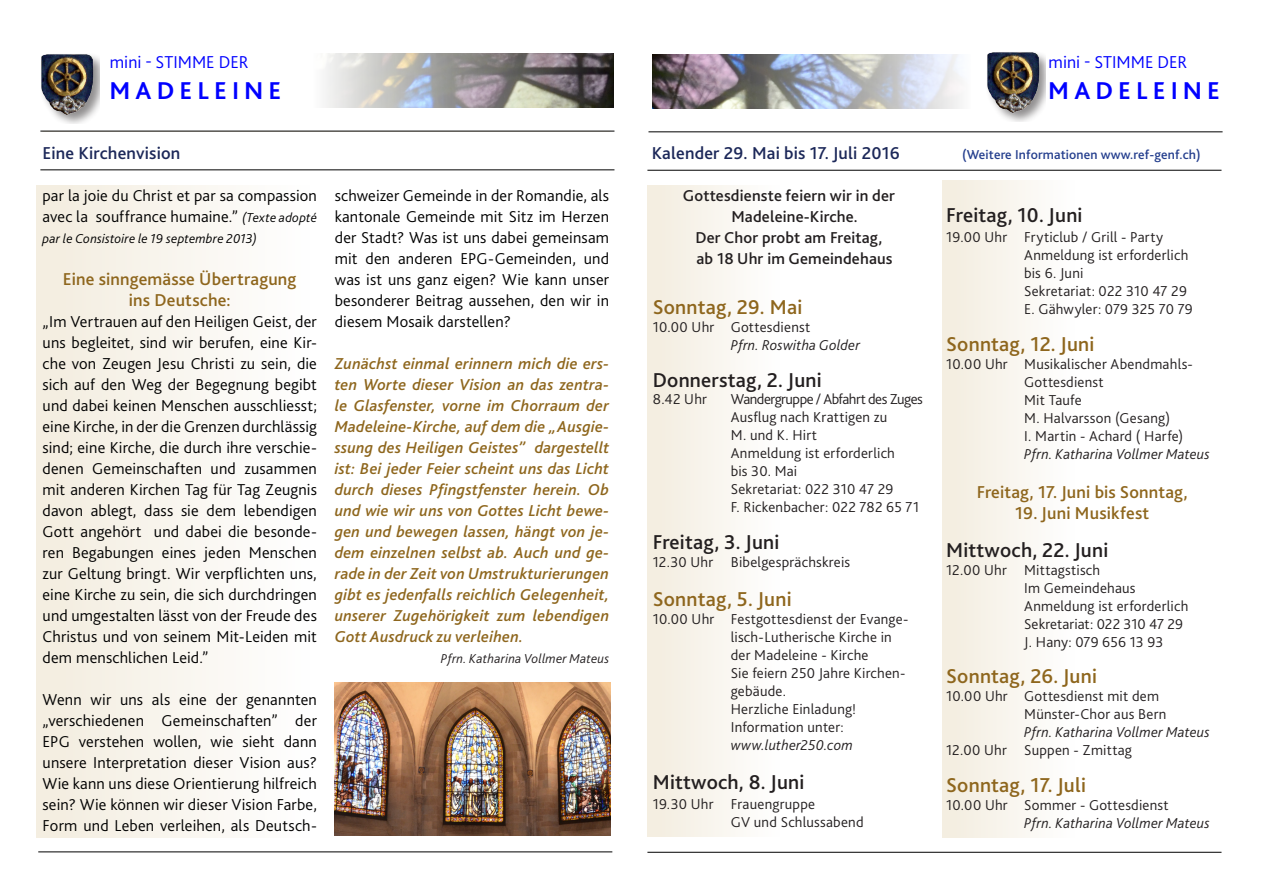
<style>
.page{position:relative;width:1263px;height:893px;background:#fff}
.page>*{position:absolute;margin:0;border:0;box-sizing:border-box;transform-origin:0 0}
.t1{font:700 25.5px "Bliss 2";letter-spacing:.2em;color:#00f}
.Wochentage_Datum{font:500 21px "Bliss 2";letter-spacing:.01em;color:#231f20}
.Wochentage_Datum-2{font:500 21px "Bliss 2";letter-spacing:.01em;color:#8e661d}
.Fliesstext{font:500 18px "Bliss 2";letter-spacing:.01em;color:#8e661d}
.t2{font:500 18px "Bliss 2";letter-spacing:.01em;color:#1c2859}
.t3{font:300 18px "Bliss 2";color:#00f}
.Fliesstext-2{font:300 16.5px/21px "Bliss 2";letter-spacing:.01em;color:#000;text-align:justify}
.Fliesstext-3{font:italic 500 16.5px/21px "Bliss 2";letter-spacing:.01em;color:#8e661d;text-align:justify}
.Information{font:500 16.5px "Bliss 2";letter-spacing:.01em;color:#231f20}
.Wochentage_Datum-3{font:300 15px/18px "Bliss 2";letter-spacing:.015em;color:#231f20}
.t4{font:italic 300 15px "Bliss 2";letter-spacing:.015em;color:#231f20}
.Wochentage_Datum-4{font:300 15px "Bliss 2";letter-spacing:-.035em;color:#231f20}
.t5{font:500 13.5px "Bliss 2";letter-spacing:.01em;color:#253f8e}
.Fliesstext-4{font:italic 300 13.5px "Bliss 2";letter-spacing:.015em;color:#000}
.t6{font:italic 300 13.5px "Bliss 2";letter-spacing:.02em;color:#231f20}
.s1{font-style:italic;font-size:13.5px}
</style>
<div class="page">
<div style="left:36px;top:186px;width:577px;height:652px;background:linear-gradient(to right,#f6f1e7,#fff)"></div>
<div style="left:942px;top:181px;width:278px;height:657px;background:linear-gradient(to right,#f6f1e7,#fff)"></div>
<div style="left:647px;top:185px;width:278px;height:651px;background:linear-gradient(to right,#f6f1e7,#fff)"></div>
<img style="left:41px;top:54px;width:59px;height:69px">
<img style="left:987px;top:52px;width:58px;height:69px">
<img style="left:325px;top:54px;width:288px;height:54px">
<img style="left:653px;top:54px;width:307px;height:54px">
<hr style="left:40px;top:170px;width:574px;height:1px;background:#000">
<hr style="left:38px;top:852px;width:574px;height:1px;background:#000">
<hr style="left:647px;top:852px;width:574px;height:1px;background:#000">
<hr style="left:647px;top:170px;width:574px;height:1px;background:#000">
<hr style="left:40px;top:131px;width:574px;height:1px;background:#000">
<hr style="left:648px;top:132px;width:574px;height:1px;background:#000">
<img style="left:335px;top:682px;width:275px;height:154px">
<p class="t3" style="left:110px;top:51px;width:140px">mini - STIMME DER</p>
<p class="t1" style="left:110px;top:74px;width:173px">MADELEINE</p>
<p class="t3" style="left:1048px;top:51px;width:140px">mini - STIMME DER</p>
<p class="t1" style="left:1048px;top:74px;width:173px">MADELEINE</p>
<p class="t2" style="left:43px;top:142px;width:139px">Eine Kirchenvision</p>
<p class="t2" style="left:652px;top:142px;width:250px">Kalender 29. Mai bis 17. Juli 2016</p>
<p class="t5" style="left:962px;top:146px;width:240px">(Weitere Informationen www.ref-genf.ch)</p>
<p class="Fliesstext-2" style="left:43px;top:185px;width:276px">par la joie du Christ et par sa compassion avec la souffrance humaine.” <span class="s1">(Texte adopté</span></p>
<p class="Fliesstext-4" style="left:43px;top:230px;width:216px">par le Consistoire le 19 septembre 2013)</p>
<p class="Fliesstext" style="left:63px;top:268px;width:235px">Eine sinngemässe Übertragung</p>
<p class="Fliesstext" style="left:129px;top:289px;width:103px">ins Deutsche:</p>
<p class="Fliesstext-2" style="left:43px;top:311px;width:276px">„Im Vertrauen auf den Heiligen Geist, der uns begleitet, sind wir berufen, eine Kir&shy;che von Zeugen Jesu Christi zu sein, die sich auf den Weg der Begegnung begibt und dabei keinen Menschen ausschliesst; eine Kirche, in der die Grenzen durchlässig sind; eine Kirche, die durch ihre verschie&shy;denen Gemeinschaften und zusammen mit anderen Kirchen Tag für Tag Zeugnis davon ablegt, dass sie dem lebendigen Gott angehört und dabei die besonde&shy;ren Begabungen eines jeden Menschen zur Geltung bringt. Wir verpflichten uns, eine Kirche zu sein, die sich durchdringen und umgestalten lässt von der Freude des Christus und von seinem Mit-Leiden mit dem menschlichen Leid.”</p>
<p class="Fliesstext-2" style="left:43px;top:689px;width:276px">Wenn wir uns als eine der genannten „verschiedenen Gemeinschaften” der EPG verstehen wollen, wie sieht dann unsere Interpretation dieser Vision aus?<br>Wie kann uns diese Orientierung hilfreich sein? Wie können wir dieser Vision Farbe, Form und Leben verleihen, als Deutsch-</p>
<p class="Fliesstext-2" style="left:335px;top:185px;width:276px">schweizer Gemeinde in der Romandie, als kantonale Gemeinde mit Sitz im Herzen der Stadt? Was ist uns dabei gemeinsam mit den anderen EPG-Gemeinden, und was ist uns ganz eigen? Wie kann unser besonderer Beitrag aussehen, den wir in diesem Mosaik darstellen?</p>
<p class="Fliesstext-3" style="left:335px;top:353px;width:276px">Zunächst einmal erinnern mich die ers&shy;ten Worte dieser Vision an das zentra&shy;le Glasfenster, vorne im Chorraum der Madeleine-Kirche, auf dem die „Ausgie&shy;ssung des Heiligen Geistes” dargestellt ist: Bei jeder Feier scheint uns das Licht durch dieses Pfingstfenster herein. Ob und wie wir uns von Gottes Licht bewe&shy;gen und bewegen lassen, hängt von je&shy;dem einzelnen selbst ab. Auch und ge&shy;rade in der Zeit von Umstrukturierungen gibt es jedenfalls reichlich Gelegenheit, unserer Zugehörigkeit zum lebendigen Gott Ausdruck zu verleihen.</p>
<p class="t6" style="left:441px;top:650px;width:170px">Pfrn. Katharina Vollmer Mateus</p>
<p class="Information" style="left:683px;top:185px;width:214px">Gottesdienste feiern wir in der</p>
<p class="Information" style="left:731px;top:206px;width:128px">Madeleine-Kirche.</p>
<p class="Information" style="left:695px;top:227px;width:188px">Der Chor probt am Freitag,</p>
<p class="Information" style="left:696px;top:248px;width:198px">ab 18 Uhr im Gemeindehaus</p>
<p class="Wochentage_Datum-2" style="left:653px;top:293px;width:151px">Sonntag, 29. Mai</p>
<p class="Wochentage_Datum-3" style="left:653px;top:317px;width:159px">10.00 Uhr Gottesdienst</p>
<p class="t4" style="left:731px;top:335px;width:131px">Pfrn. Roswitha Golder</p>
<p class="Wochentage_Datum" style="left:653px;top:367px;width:170px">Donnerstag, 2. Juni</p>
<p class="Wochentage_Datum-3" style="left:653px;top:389px;width:56px">8.42 Uhr</p>
<p class="Wochentage_Datum-4" style="left:731px;top:389px;width:194px">Wandergruppe / Abfahrt des Zuges</p>
<p class="Wochentage_Datum-3" style="left:731px;top:407px;width:158px">Ausflug nach Krattigen zu</p>
<p class="Wochentage_Datum-3" style="left:731px;top:425px;width:88px">M. und K. Hirt</p>
<p class="Wochentage_Datum-3" style="left:731px;top:443px;width:166px">Anmeldung ist erforderlich</p>
<p class="Wochentage_Datum-3" style="left:731px;top:461px;width:68px">bis 30. Mai</p>
<p class="Wochentage_Datum-3" style="left:731px;top:479px;width:164px">Sekretariat: 022 310 47 29</p>
<p class="Wochentage_Datum-3" style="left:731px;top:497px;width:190px">F. Rickenbacher: 022 782 65 71</p>
<p class="Wochentage_Datum" style="left:653px;top:529px;width:128px">Freitag, 3. Juni</p>
<p class="Wochentage_Datum-3" style="left:653px;top:553px;width:199px">12.30 Uhr Bibelgesprächskreis</p>
<p class="Wochentage_Datum-2" style="left:653px;top:586px;width:140px">Sonntag, 5. Juni</p>
<p class="Wochentage_Datum-3" style="left:731px;top:610px;width:179px;text-indent:-78px">10.00 Uhr Festgottesdienst der Evange&shy;lisch-Lutherische Kirche in</p>
<p class="Wochentage_Datum-3" style="left:731px;top:646px;width:139px">der Madeleine - Kirche</p>
<p class="Wochentage_Datum-3" style="left:731px;top:664px;width:176px">Sie feiern 250 Jahre Kirchen&shy;gebäude.</p>
<p class="Wochentage_Datum-3" style="left:731px;top:700px;width:127px">Herzliche Einladung!</p>
<p class="Wochentage_Datum-3" style="left:731px;top:718px;width:114px">Information unter:</p>
<p class="t4" style="left:731px;top:736px;width:123px">www.luther250.com</p>
<p class="Wochentage_Datum" style="left:653px;top:769px;width:153px">Mittwoch, 8. Juni</p>
<p class="Wochentage_Datum-3" style="left:653px;top:794px;width:164px">19.30 Uhr Frauengruppe</p>
<p class="Wochentage_Datum-3" style="left:731px;top:812px;width:134px">GV und Schlussabend</p>
<p class="Wochentage_Datum" style="left:946px;top:202px;width:138px">Freitag, 10. Juni</p>
<p class="Wochentage_Datum-3" style="left:946px;top:227px;width:218px">19.00 Uhr Fryticlub / Grill - Party</p>
<p class="Wochentage_Datum-3" style="left:1024px;top:245px;width:166px">Anmeldung ist erforderlich</p>
<p class="Wochentage_Datum-3" style="left:1024px;top:263px;width:61px">bis 6. Juni</p>
<p class="Wochentage_Datum-3" style="left:1024px;top:281px;width:164px">Sekretariat: 022 310 47 29</p>
<p class="Wochentage_Datum-3" style="left:1024px;top:299px;width:170px">E. Gähwyler: 079 325 70 79</p>
<p class="Wochentage_Datum-2" style="left:946px;top:331px;width:150px">Sonntag, 12. Juni</p>
<p class="Wochentage_Datum-3" style="left:1024px;top:355px;width:170px;text-indent:-78px">10.00 Uhr Musikalischer Abendmahls-<br>Gottesdienst</p>
<p class="Wochentage_Datum-3" style="left:1024px;top:391px;width:59px">Mit Taufe</p>
<p class="Wochentage_Datum-3" style="left:1024px;top:409px;width:148px">M. Halvarsson (Gesang)</p>
<p class="Wochentage_Datum-3" style="left:1024px;top:427px;width:161px">I. Martin - Achard ( Harfe)</p>
<p class="t4" style="left:1024px;top:445px;width:187px">Pfrn. Katharina Vollmer Mateus</p>
<p class="Fliesstext" style="left:977px;top:481px;width:212px">Freitag, 17. Juni bis Sonntag,</p>
<p class="Fliesstext" style="left:1015px;top:502px;width:135px">19. Juni Musikfest</p>
<p class="Wochentage_Datum" style="left:946px;top:536px;width:164px">Mittwoch, 22. Juni</p>
<p class="Wochentage_Datum-3" style="left:946px;top:560px;width:155px">12.00 Uhr Mittagstisch</p>
<p class="Wochentage_Datum-3" style="left:1024px;top:578px;width:113px">Im Gemeindehaus</p>
<p class="Wochentage_Datum-3" style="left:1024px;top:596px;width:166px">Anmeldung ist erforderlich</p>
<p class="Wochentage_Datum-3" style="left:1024px;top:614px;width:161px">Sekretariat: 022 310 47 29</p>
<p class="Wochentage_Datum-3" style="left:1024px;top:632px;width:141px">J. Hany: 079 656 13 93</p>
<p class="Wochentage_Datum-2" style="left:946px;top:662px;width:152px">Sonntag, 26. Juni</p>
<p class="Wochentage_Datum-3" style="left:946px;top:686px;width:214px">10.00 Uhr Gottesdienst mit dem</p>
<p class="Wochentage_Datum-3" style="left:1024px;top:704px;width:144px">Münster-Chor aus Bern</p>
<p class="t4" style="left:1024px;top:722px;width:187px">Pfrn. Katharina Vollmer Mateus</p>
<p class="Wochentage_Datum-3" style="left:946px;top:740px;width:187px">12.00 Uhr Suppen - Zmittag</p>
<p class="Wochentage_Datum-2" style="left:946px;top:772px;width:141px">Sonntag, 17. Juli</p>
<p class="Wochentage_Datum-3" style="left:946px;top:796px;width:224px">10.00 Uhr Sommer - Gottesdienst</p>
<p class="t4" style="left:1024px;top:814px;width:187px">Pfrn. Katharina Vollmer Mateus</p>
</div>
